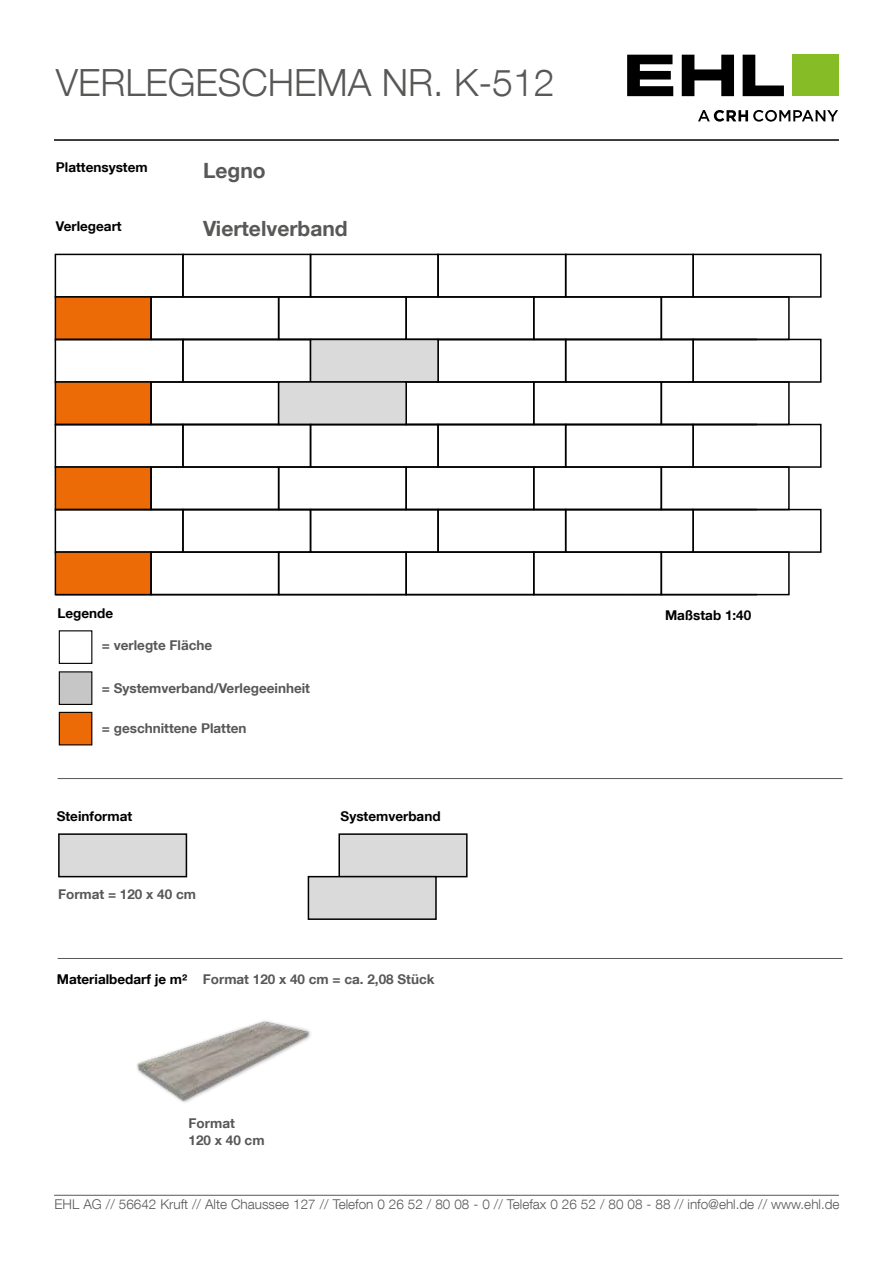
<style>
.page{position:relative;width:893px;height:1263px;background:#fff}
.page>*{position:absolute;margin:0;border:0;box-sizing:border-box;transform-origin:0 0}
.t1{font:300 37.5px "Helvetica Neue LT Com";color:#595857}
.t2{font:700 21px "Helvetica Neue LT Com";color:#595857}
.t3{font:700 13.5px/16.5px "Helvetica Neue LT Com";color:#595857}
.t4{font:300 13.5px "Helvetica Neue LT Com";color:#595857}
.t5{font:700 13.5px "Helvetica Neue LT Com";color:#000}
.s1{color:#000}
</style>
<div class="page">
<hr style="left:54px;top:139px;width:785px;height:2px;background:#000">
<svg style="left:627px;top:55px;width:46px;height:41px"></svg>
<svg style="left:682px;top:55px;width:52px;height:41px"></svg>
<svg style="left:743px;top:55px;width:41px;height:41px"></svg>
<div style="left:792px;top:55px;width:47px;height:41px;background:#86bc25"></div>
<svg style="left:698px;top:110px;width:140px;height:12px"></svg>
<hr style="left:54px;top:1195px;width:785px;height:1px;background:#595857">
<hr style="left:58px;top:958px;width:785px;height:1px;background:#595857">
<hr style="left:58px;top:778px;width:785px;height:1px;background:#595857">
<div style="left:59px;top:834px;width:127px;height:43px;background:#dadada"></div>
<div style="left:58px;top:833px;width:129px;height:44px;border:2px solid #000"></div>
<img style="left:137px;top:1020px;width:174px;height:83px">
<div style="left:339px;top:834px;width:128px;height:43px;background:#dadada"></div>
<div style="left:338px;top:833px;width:130px;height:44px;border:2px solid #000"></div>
<div style="left:308px;top:877px;width:128px;height:42px;background:#dadada"></div>
<div style="left:308px;top:876px;width:129px;height:44px;border:2px solid #000"></div>
<div style="left:59px;top:630px;width:33px;height:34px;border:1px solid #000"></div>
<div style="left:59px;top:672px;width:33px;height:32px;background:#c6c6c6"></div>
<div style="left:59px;top:671px;width:33px;height:34px;border:1px solid #000"></div>
<div style="left:59px;top:712px;width:33px;height:33px;background:#ed6b06"></div>
<div style="left:59px;top:712px;width:33px;height:33px;border:1px solid #000"></div>
<div style="left:55px;top:254px;width:129px;height:44px;border:2px solid #000"></div>
<div style="left:182px;top:254px;width:129px;height:44px;border:2px solid #000"></div>
<div style="left:437px;top:254px;width:129px;height:44px;border:2px solid #000"></div>
<div style="left:565px;top:254px;width:129px;height:44px;border:2px solid #000"></div>
<div style="left:310px;top:254px;width:129px;height:44px;border:2px solid #000"></div>
<div style="left:692px;top:254px;width:129px;height:44px;border:2px solid #000"></div>
<div style="left:55px;top:297px;width:96px;height:42px;background:#ed6b06"></div>
<div style="left:55px;top:296px;width:97px;height:44px;border:2px solid #000"></div>
<div style="left:150px;top:296px;width:129px;height:44px;border:2px solid #000"></div>
<div style="left:405px;top:296px;width:129px;height:44px;border:2px solid #000"></div>
<div style="left:533px;top:296px;width:129px;height:44px;border:2px solid #000"></div>
<div style="left:278px;top:296px;width:129px;height:44px;border:2px solid #000"></div>
<div style="left:661px;top:296px;width:129px;height:44px;border:2px solid #000"></div>
<div style="left:55px;top:339px;width:129px;height:44px;border:2px solid #000"></div>
<div style="left:182px;top:339px;width:129px;height:44px;border:2px solid #000"></div>
<div style="left:437px;top:339px;width:129px;height:44px;border:2px solid #000"></div>
<div style="left:565px;top:339px;width:129px;height:44px;border:2px solid #000"></div>
<div style="left:311px;top:339px;width:127px;height:43px;background:#dadada"></div>
<div style="left:310px;top:339px;width:129px;height:44px;border:2px solid #000"></div>
<div style="left:692px;top:339px;width:129px;height:44px;border:2px solid #000"></div>
<div style="left:55px;top:382px;width:96px;height:42px;background:#ed6b06"></div>
<div style="left:55px;top:381px;width:97px;height:44px;border:2px solid #000"></div>
<div style="left:150px;top:381px;width:129px;height:44px;border:2px solid #000"></div>
<div style="left:405px;top:381px;width:129px;height:44px;border:2px solid #000"></div>
<div style="left:533px;top:381px;width:129px;height:44px;border:2px solid #000"></div>
<div style="left:279px;top:382px;width:127px;height:42px;background:#dadada"></div>
<div style="left:278px;top:381px;width:129px;height:44px;border:2px solid #000"></div>
<div style="left:661px;top:381px;width:129px;height:44px;border:2px solid #000"></div>
<div style="left:55px;top:424px;width:129px;height:44px;border:2px solid #000"></div>
<div style="left:182px;top:424px;width:129px;height:44px;border:2px solid #000"></div>
<div style="left:437px;top:424px;width:129px;height:44px;border:2px solid #000"></div>
<div style="left:565px;top:424px;width:129px;height:44px;border:2px solid #000"></div>
<div style="left:310px;top:424px;width:129px;height:44px;border:2px solid #000"></div>
<div style="left:692px;top:424px;width:129px;height:44px;border:2px solid #000"></div>
<div style="left:55px;top:467px;width:96px;height:42px;background:#ed6b06"></div>
<div style="left:55px;top:466px;width:97px;height:44px;border:2px solid #000"></div>
<div style="left:150px;top:466px;width:129px;height:44px;border:2px solid #000"></div>
<div style="left:405px;top:466px;width:129px;height:44px;border:2px solid #000"></div>
<div style="left:533px;top:466px;width:129px;height:44px;border:2px solid #000"></div>
<div style="left:278px;top:466px;width:129px;height:44px;border:2px solid #000"></div>
<div style="left:661px;top:466px;width:129px;height:44px;border:2px solid #000"></div>
<div style="left:55px;top:509px;width:129px;height:44px;border:2px solid #000"></div>
<div style="left:182px;top:509px;width:129px;height:44px;border:2px solid #000"></div>
<div style="left:437px;top:509px;width:129px;height:44px;border:2px solid #000"></div>
<div style="left:565px;top:509px;width:129px;height:44px;border:2px solid #000"></div>
<div style="left:310px;top:509px;width:129px;height:44px;border:2px solid #000"></div>
<div style="left:692px;top:509px;width:129px;height:44px;border:2px solid #000"></div>
<div style="left:55px;top:552px;width:96px;height:43px;background:#ed6b06"></div>
<div style="left:55px;top:551px;width:97px;height:44px;border:2px solid #000"></div>
<div style="left:150px;top:551px;width:129px;height:44px;border:2px solid #000"></div>
<div style="left:405px;top:551px;width:129px;height:44px;border:2px solid #000"></div>
<div style="left:533px;top:551px;width:129px;height:44px;border:2px solid #000"></div>
<div style="left:278px;top:551px;width:129px;height:44px;border:2px solid #000"></div>
<div style="left:661px;top:551px;width:129px;height:44px;border:2px solid #000"></div>
<h1 class="t1" style="left:56px;top:59px;width:500px">VERLEGESCHEMA NR. K-512</h1>
<p class="t5" style="left:56px;top:159px;width:93px">Plattensystem</p>
<p class="t5" style="left:56px;top:217px;width:67px">Verlegeart</p>
<h2 class="t2" style="left:203px;top:157px;width:64px">Legno</h2>
<h2 class="t2" style="left:203px;top:215px;width:146px">Viertelverband</h2>
<p class="t5" style="left:58px;top:604px;width:57px">Legende</p>
<p class="t3" style="left:102px;top:636px;width:112px">= verlegte Fläche</p>
<p class="t3" style="left:102px;top:679px;width:210px">= Systemverband/Verlegeeinheit</p>
<p class="t3" style="left:102px;top:719px;width:146px">= geschnittene Platten</p>
<p class="t5" style="left:57px;top:808px;width:77px">Steinformat</p>
<p class="t3" style="left:58px;top:885px;width:139px">Format = 120 x 40 cm</p>
<p class="t5" style="left:341px;top:808px;width:102px">Systemverband</p>
<p class="t3" style="left:57px;top:971px;width:379px"><span class="s1">Materialbedarf je m²</span> Format 120 x 40 cm = ca. 2,08 Stück</p>
<p class="t3" style="left:189px;top:1115px;width:78px">Format<br>120 x 40 cm</p>
<p class="t5" style="left:665px;top:606px;width:88px">Maßstab 1:40</p>
<p class="t4" style="left:55px;top:1196px;width:786px">EHL AG // 56642 Kruft // Alte Chaussee 127 // Telefon 0 26 52 / 80 08 - 0 // Telefax 0 26 52 / 80 08 - 88 // info@ehl.de // www.ehl.de</p>
</div>
